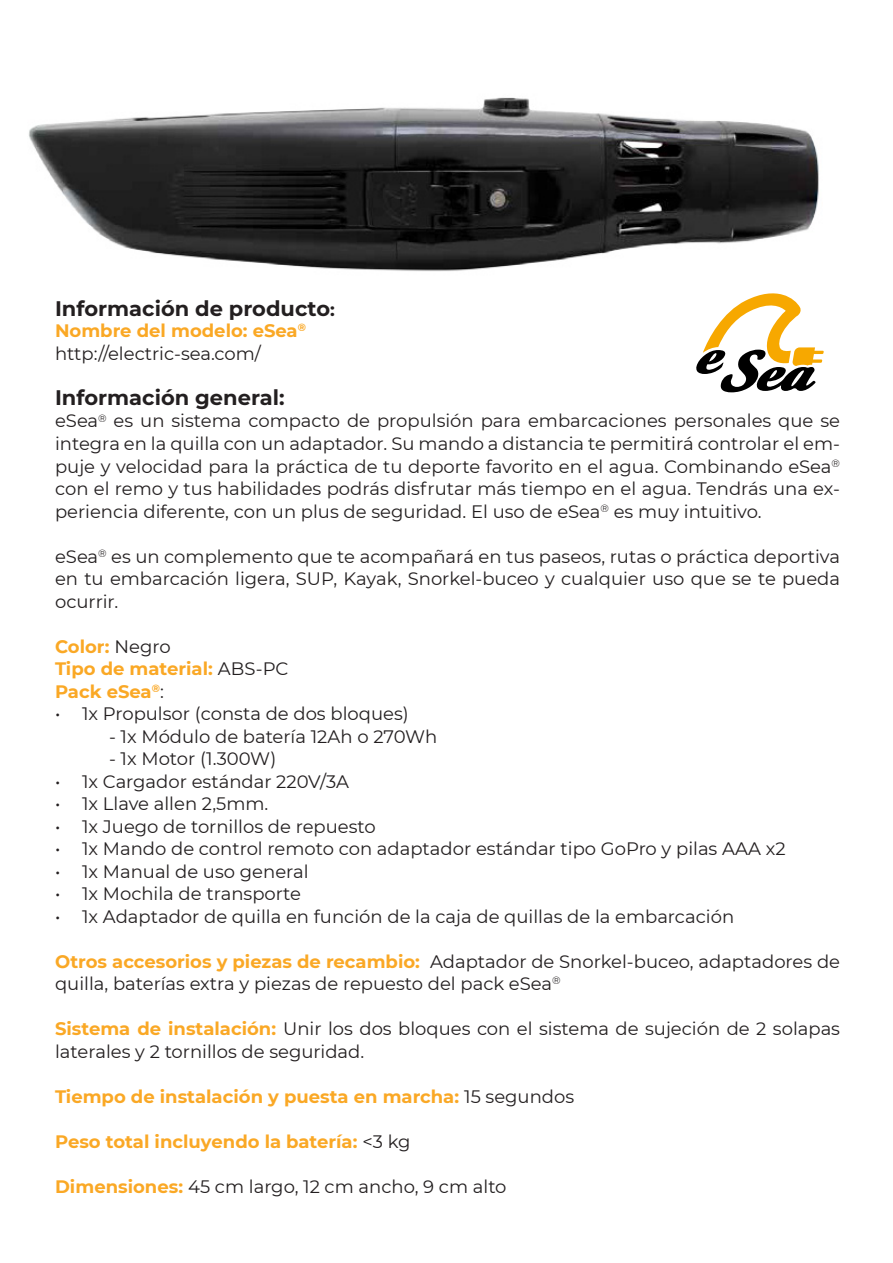
<style>
.page{position:relative;width:893px;height:1263px;background:#fff}
.page>*{position:absolute;margin:0;border:0;box-sizing:border-box;transform-origin:0 0}
.t1{font:700 21px "Montserrat";color:#231f20}
.t2{font:18px/22.5px "Montserrat";color:#231f20}
.t3{font:700 18px/22.5px "Montserrat";color:#faa825}
.s1{font-size:18px}
.s2{font-weight:700;color:#faa825}
.s3{font-weight:400;color:#231f20}
</style>
<div class="page">
<svg style="left:696px;top:293px;width:128px;height:99px"></svg>
<img style="left:29px;top:97px;width:790px;height:174px">
<p class="t1" style="left:55px;top:293px;width:281px">Información de producto<span class="s1">:</span></p>
<p class="t2" style="left:55px;top:319px;width:252px"><span class="s2">Nombre del modelo: eSea</span><sup>® </sup>http://electric-sea.com/</p>
<p class="t1" style="left:55px;top:382px;width:231px">Información general:</p>
<p class="t2" style="left:55px;top:409px;width:786px;text-align:justify">eSea<sup>®</sup> es un sistema compacto de propulsión para embarcaciones personales que se integra en la quilla con un adaptador. Su mando a distancia te permitirá controlar el em&shy;puje y velocidad para la práctica de tu deporte favorito en el agua. Combinando eSea<sup>® </sup>con el remo y tus habilidades podrás disfrutar más tiempo en el agua. Tendrás una ex&shy;periencia diferente, con un plus de seguridad. El uso de eSea<sup>®</sup> es muy intuitivo.</p>
<p class="t2" style="left:55px;top:544px;width:786px;text-align:justify">eSea<sup>®</sup> es un complemento que te acompañará en tus paseos, rutas o práctica deportiva en tu embarcación ligera, SUP, Kayak, Snorkel-buceo y cualquier uso que se te pueda ocurrir.</p>
<p class="t3" style="left:55px;top:634px;width:235px">Color: <span class="s3">Negro<br></span>Tipo de material: <span class="s3">ABS-PC<br></span>Pack eSea<sup>®</sup><span class="s3">:</span></p>
<p class="t2" style="left:55px;top:702px;width:355px">• 1x Propulsor (consta de dos bloques)</p>
<p class="t2" style="left:109px;top:724px;width:330px">- 1x Módulo de batería 12Ah o 270Wh</p>
<p class="t2" style="left:109px;top:747px;width:169px">- 1x Motor (1.300W)</p>
<p class="t2" style="left:55px;top:769px;width:296px">• 1x Cargador estándar 220V/3A</p>
<p class="t2" style="left:55px;top:792px;width:215px">• 1x Llave allen 2,5mm.</p>
<p class="t2" style="left:55px;top:814px;width:322px">• 1x Juego de tornillos de repuesto</p>
<p class="t2" style="left:55px;top:837px;width:732px">• 1x Mando de control remoto con adaptador estándar tipo GoPro y pilas AAA x2</p>
<p class="t2" style="left:55px;top:859px;width:255px">• 1x Manual de uso general</p>
<p class="t2" style="left:55px;top:882px;width:248px">• 1x Mochila de transporte</p>
<p class="t2" style="left:55px;top:904px;width:681px">• 1x Adaptador de quilla en función de la caja de quillas de la embarcación</p>
<p class="t2" style="left:55px;top:949px;width:786px"><span class="s2">Otros accesorios y piezas de recambio:</span> Adaptador de Snorkel-buceo, adaptadores de quilla, baterías extra y piezas de repuesto del pack eSea<sup>®</sup></p>
<p class="t2" style="left:55px;top:1017px;width:786px"><span class="s2">Sistema de instalación:</span> Unir los dos bloques con el sistema de sujeción de 2 solapas laterales y 2 tornillos de seguridad.</p>
<p class="t3" style="left:55px;top:1084px;width:521px">Tiempo de instalación y puesta en marcha: <span class="s3">15 segundos</span></p>
<p class="t3" style="left:55px;top:1129px;width:357px">Peso total incluyendo la batería: <span class="s3">&lt;3 kg</span></p>
<p class="t2" style="left:55px;top:1174px;width:453px"><span class="s2">Dimensiones:</span> 45 cm largo, 12 cm ancho, 9 cm alto</p>
</div>
